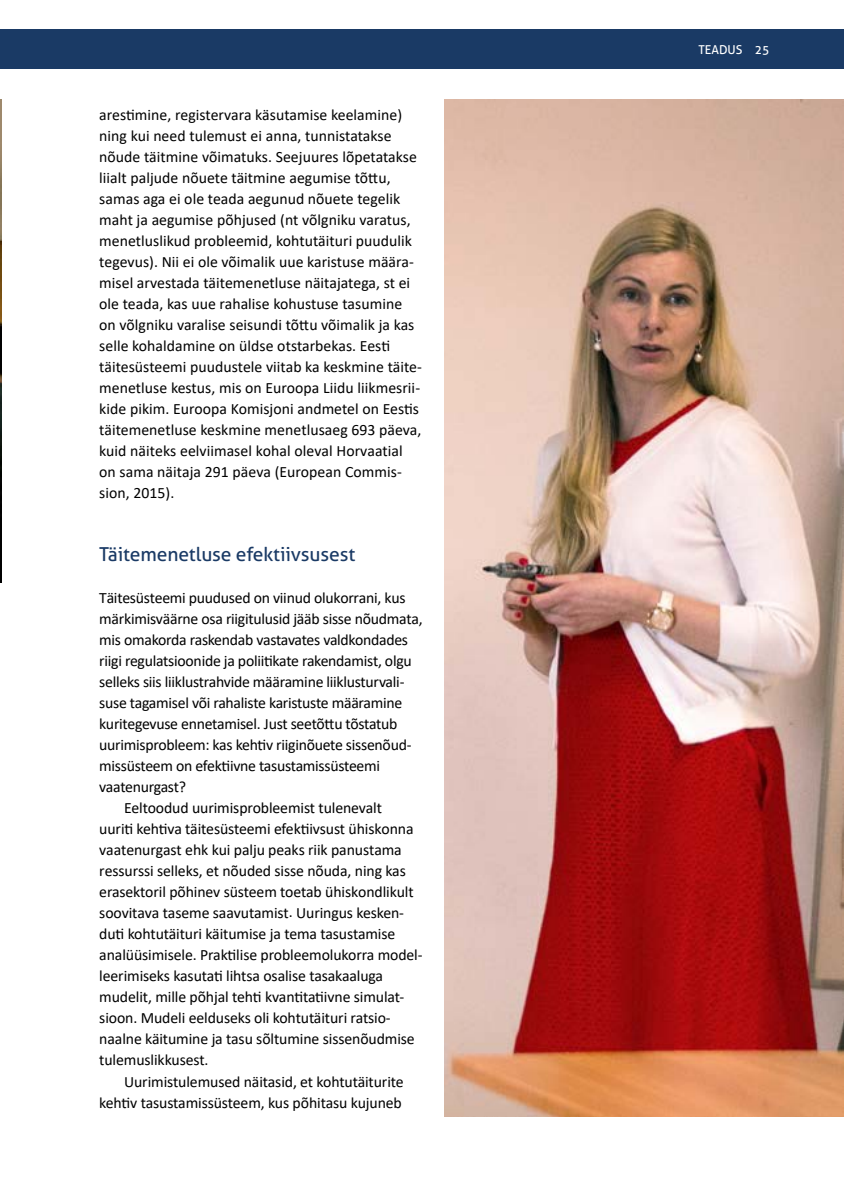
<style>
.page{position:relative;width:844px;height:1191px;background:#fff}
.page>*{position:absolute;margin:0;border:0;box-sizing:border-box;transform-origin:0 0}
.t1{font:19.25px "Aller";letter-spacing:-.005em;color:#1a3a65}
.t2{font:15.75px/21px "Calibri";letter-spacing:-.005em;color:#000}
.t3{font:15.75px "Calibri";letter-spacing:-.025em;color:#000}
.t4{font:12.25px "Aller";color:#fff}
</style>
<div class="page">
<div style="left:0;top:29px;width:843px;height:40px;background:#1a3a65"></div>
<img style="left:0;top:99px;width:2px;height:483px">
<img style="left:445px;top:99px;width:398px;height:1017px">
<p class="t2" style="left:99px;top:104px;width:324px">arestimine, registervara käsutamise keelamine) ning kui need tulemust ei anna, tunnistatakse nõude täitmine võimatuks. Seejuures lõpetatakse liialt paljude nõuete täitmine aegumise tõttu, samas aga ei ole teada aegunud nõuete tegelik maht ja aegumise põhjused (nt võlgniku varatus, menetluslikud probleemid, kohtutäituri puudulik tegevus). Nii ei ole võimalik uue karistuse määra&shy;misel arvestada täitemenetluse näitajatega, st ei ole teada, kas uue rahalise kohustuse tasumine on võlgniku varalise seisundi tõttu võimalik ja kas selle kohaldamine on üldse otstarbekas. Eesti täitesüsteemi puudustele viitab ka keskmine täite&shy;menetluse kestus, mis on Euroopa Liidu liikmesrii&shy;kide pikim. Euroopa Komisjoni andmetel on Eestis täitemenetluse keskmine menetlusaeg 693 päeva, kuid näiteks eelviimasel kohal oleval Horvaatial on sama näitaja 291 päeva (European Commis&shy;sion, 2015).</p>
<p class="t1" style="left:99px;top:543px;width:257px">Täitemenetluse efektiivsusest</p>
<p class="t2" style="left:99px;top:587px;width:308px">Täitesüsteemi puudused on viinud olukorrani, kus</p>
<p class="t2" style="left:99px;top:608px;width:325px">märkimisväärne osa riigitulusid jääb sisse nõudmata,</p>
<p class="t2" style="left:99px;top:629px;width:310px">mis omakorda raskendab vastavates valdkondades</p>
<p class="t2" style="left:99px;top:650px;width:314px">riigi regulatsioonide ja poliitikate rakendamist, olgu</p>
<p class="t2" style="left:99px;top:671px;width:306px">selleks siis liiklustrahvide määramine liiklusturvali-</p>
<p class="t2" style="left:99px;top:692px;width:304px">suse tagamisel või rahaliste karistuste määramine</p>
<p class="t2" style="left:99px;top:713px;width:300px">kuritegevuse ennetamisel. Just seetõttu tõstatub</p>
<p class="t2" style="left:99px;top:734px;width:314px">uurimisprobleem: kas kehtiv riiginõuete sissenõud-</p>
<p class="t2" style="left:99px;top:755px;width:282px">missüsteem on efektiivne tasustamissüsteemi</p>
<p class="t3" style="left:99px;top:776px;width:88px">vaatenurgast?</p>
<p class="t2" style="left:124px;top:797px;width:259px">Eeltoodud uurimisprobleemist tulenevalt</p>
<p class="t2" style="left:99px;top:818px;width:316px">uuriti kehtiva täitesüsteemi efektiivsust ühiskonna</p>
<p class="t2" style="left:99px;top:839px;width:304px">vaatenurgast ehk kui palju peaks riik panustama</p>
<p class="t2" style="left:99px;top:860px;width:308px">ressurssi selleks, et nõuded sisse nõuda, ning kas</p>
<p class="t2" style="left:99px;top:881px;width:316px">erasektoril põhinev süsteem toetab ühiskondlikult</p>
<p class="t2" style="left:99px;top:902px;width:306px">soovitava taseme saavutamist. Uuringus kesken-</p>
<p class="t2" style="left:99px;top:923px;width:297px">duti kohtutäituri käitumise ja tema tasustamise</p>
<p class="t2" style="left:99px;top:944px;width:325px">analüüsimisele. Praktilise probleemolukorra model-</p>
<p class="t2" style="left:99px;top:965px;width:285px">leerimiseks kasutati lihtsa osalise tasakaaluga</p>
<p class="t2" style="left:99px;top:986px;width:306px">mudelit, mille põhjal tehti kvantitatiivne simulat-</p>
<p class="t2" style="left:99px;top:1007px;width:293px">sioon. Mudeli eelduseks oli kohtutäituri ratsio-</p>
<p class="t2" style="left:99px;top:1028px;width:317px">naalne käitumine ja tasu sõltumine sissenõudmise</p>
<p class="t2" style="left:99px;top:1049px;width:111px">tulemuslikkusest.</p>
<p class="t2" style="left:124px;top:1070px;width:281px">Uurimistulemused näitasid, et kohtutäiturite</p>
<p class="t2" style="left:99px;top:1091px;width:304px">kehtiv tasustamissüsteem, kus põhitasu kujuneb</p>
<p class="t4" style="left:698px;top:42px;width:73px">TEADUS 25</p>
</div>
